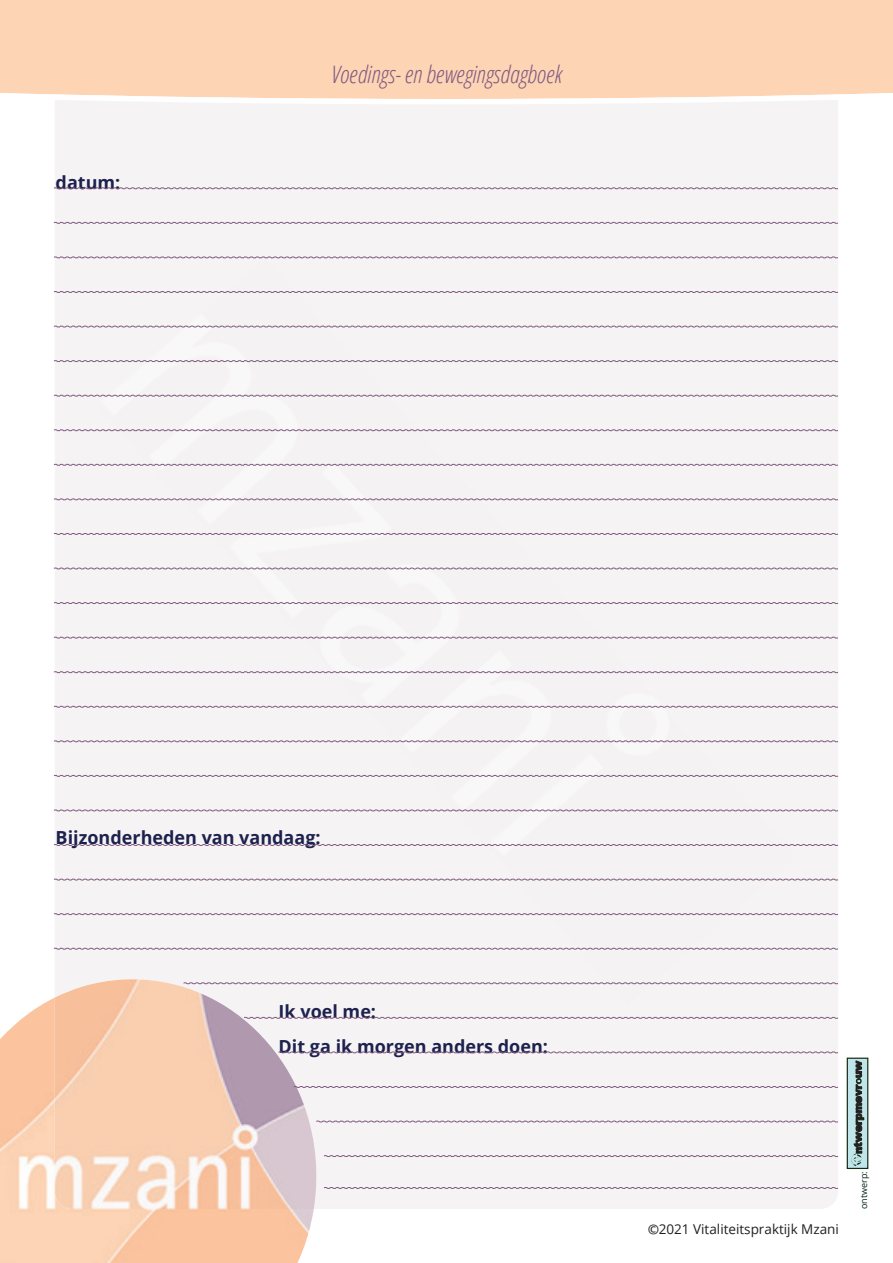
<style>
.page{position:relative;width:893px;height:1263px;background:#fff}
.page>*{position:absolute;margin:0;border:0;box-sizing:border-box;transform-origin:0 0}
.t1{font:italic 300 condensed 24px "Open Sans";color:#805a80}
.t2{font:700 18px/34.5px "Open Sans";color:#1c214e}
.t3{font:13.5px "Open Sans";color:#231f20}
.t4{font:9px "Open Sans";color:#032613}
.s1{font-family:"Catamaran";font-weight:100}
</style>
<div class="page">
<div style="left:55px;top:103px;width:783px;height:1106px;background:#f6f3f4"></div>
<img style="left:0;top:1037px;width:304px;height:226px">
<img style="left:55px;top:979px;width:261px;height:230px">
<div style="left:96px;top:259px;width:560px;height:588px;background:#f6f3f4"></div>
<div style="left:486px;top:696px;width:311px;height:311px;background:#f5f2f3"></div>
<div style="left:0;top:0;width:893px;height:93px;background:#fdd4b4"></div>
<svg style="left:13px;top:93px;width:867px;height:10px"></svg>
<div style="left:847px;top:1058px;width:21px;height:110px;background:#c1e6ea"></div>
<div style="left:847px;top:1057px;width:21px;height:112px;border:1px solid #152b15"></div>
<svg style="left:851px;top:1060px;width:13px;height:108px"></svg>
<svg style="left:53px;top:222px;width:785px;height:2px;background:#b6a1b5"></svg>
<svg style="left:54px;top:187px;width:784px;height:3px"></svg>
<svg style="left:54px;top:256px;width:784px;height:3px"></svg>
<svg style="left:53px;top:291px;width:785px;height:2px;background:#b49eb3"></svg>
<svg style="left:53px;top:360px;width:785px;height:2px;background:#b6a0b5"></svg>
<svg style="left:53px;top:325px;width:785px;height:3px"></svg>
<svg style="left:53px;top:394px;width:785px;height:3px"></svg>
<svg style="left:53px;top:429px;width:785px;height:2px;background:#b9a4b8"></svg>
<svg style="left:54px;top:498px;width:784px;height:3px"></svg>
<svg style="left:53px;top:463px;width:785px;height:3px"></svg>
<svg style="left:53px;top:533px;width:785px;height:2px;background:#b49fb4"></svg>
<svg style="left:53px;top:567px;width:785px;height:3px"></svg>
<svg style="left:53px;top:636px;width:785px;height:3px"></svg>
<svg style="left:53px;top:602px;width:785px;height:2px;background:#b49eb4"></svg>
<svg style="left:53px;top:671px;width:785px;height:2px;background:#b7a2b7"></svg>
<svg style="left:53px;top:705px;width:785px;height:3px"></svg>
<svg style="left:53px;top:774px;width:785px;height:3px"></svg>
<svg style="left:54px;top:740px;width:784px;height:3px"></svg>
<svg style="left:53px;top:809px;width:785px;height:3px"></svg>
<svg style="left:53px;top:844px;width:785px;height:2px;background:#b49eb3"></svg>
<svg style="left:53px;top:913px;width:785px;height:2px;background:#b6a1b5"></svg>
<svg style="left:53px;top:878px;width:785px;height:3px"></svg>
<svg style="left:53px;top:947px;width:785px;height:3px"></svg>
<svg style="left:183px;top:982px;width:655px;height:2px"></svg>
<svg style="left:278px;top:1051px;width:560px;height:3px"></svg>
<svg style="left:244px;top:1016px;width:594px;height:3px"></svg>
<svg style="left:293px;top:1086px;width:545px;height:2px"></svg>
<svg style="left:316px;top:1120px;width:522px;height:3px"></svg>
<svg style="left:323px;top:1187px;width:515px;height:2px"></svg>
<svg style="left:323px;top:1155px;width:515px;height:2px"></svg>
<p class="t2" style="left:56px;top:165px;width:66px">datum:</p>
<h1 class="t1" style="left:331px;top:58px;width:232px">Voedings- en bewegingsdagboek</h1>
<p class="t2" style="left:56px;top:820px;width:267px">Bijzonderheden van vandaag:</p>
<p class="t2" style="left:279px;top:994px;width:271px">Ik voel me:<br>Dit ga ik morgen anders doen:</p>
<p class="t3" style="left:648px;top:1220px;width:192px"><span class="s1">©</span>2021 Vitaliteitspraktijk Mzani</p>
<p class="t4" style="left:858px;top:1209px;width:39px;rotate:-90deg">ontwerp:</p>
</div>
